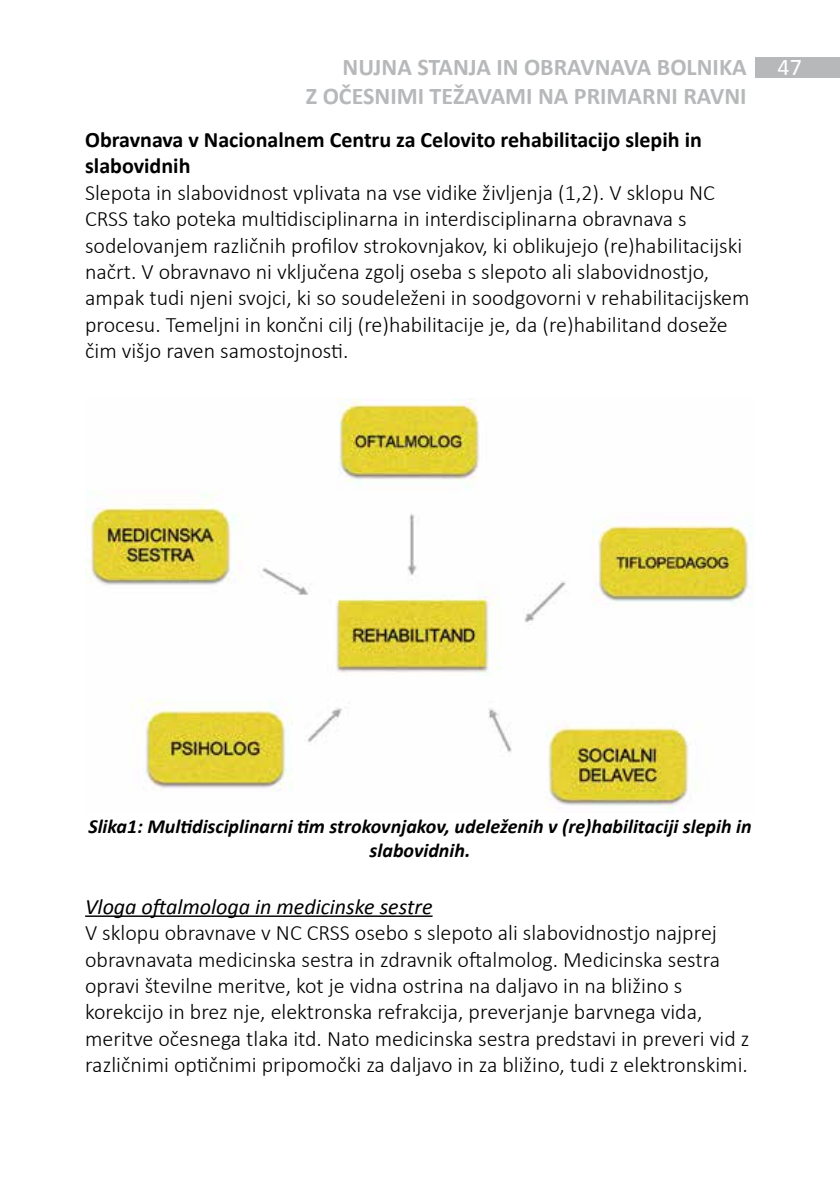
<style>
.page{position:relative;width:840px;height:1191px;background:#fff}
.page>*{position:absolute;margin:0;border:0;box-sizing:border-box;transform-origin:0 0}
.t1{font:700 24px/28.8px "Calibri";color:#b6b8ba;text-align:right}
.t2{font:24px "Calibri";color:#fff}
.t3{font:300 22px/26.4px "Calibri";color:#000}
.t4{font:700 22px/26.4px "Calibri";color:#000}
.t5{font:italic 22px "Calibri";color:#000}
.t6{font:italic 700 20px/24px "Calibri";color:#000;text-align:center}
</style>
<div class="page">
<div style="left:754px;top:57px;width:85px;height:21px;background:#b6b8ba"></div>
<img style="left:85px;top:399px;width:668px;height:412px">
<hr style="left:85px;top:915px;width:347px;height:2px;background:#000">
<p class="t1" style="left:305px;top:52px;width:442px">NUJNA STANJA IN OBRAVNAVA BOLNIKA<br>Z OČESNIMI TEŽAVAMI NA PRIMARNI RAVNI</p>
<p class="t2" style="left:777px;top:52px;width:26px">47</p>
<p class="t4" style="left:85px;top:126px;width:618px">Obravnava v Nacionalnem Centru za Celovito rehabilitacijo slepih in slabovidnih</p>
<p class="t3" style="left:85px;top:179px;width:665px">Slepota in slabovidnost vplivata na vse vidike življenja (1,2). V sklopu NC CRSS tako poteka multidisciplinarna in interdisciplinarna obravnava s sodelovanjem različnih profilov strokovnjakov, ki oblikujejo (re)habilitacijski načrt. V obravnavo ni vključena zgolj oseba s slepoto ali slabovidnostjo, ampak tudi njeni svojci, ki so soudeleženi in soodgovorni v rehabilitacijskem procesu. Temeljni in končni cilj (re)habilitacije je, da (re)habilitand doseže čim višjo raven samostojnosti.</p>
<p class="t6" style="left:88px;top:814px;width:664px">Slika1: Multidisciplinarni tim strokovnjakov, udeleženih v (re)habilitaciji slepih in slabovidnih.</p>
<p class="t5" style="left:85px;top:891px;width:349px">Vloga oftalmologa in medicinske sestre</p>
<p class="t3" style="left:85px;top:919px;width:665px">V sklopu obravnave v NC CRSS osebo s slepoto ali slabovidnostjo najprej obravnavata medicinska sestra in zdravnik oftalmolog. Medicinska sestra opravi številne meritve, kot je vidna ostrina na daljavo in na bližino s korekcijo in brez nje, elektronska refrakcija, preverjanje barvnega vida, meritve očesnega tlaka itd. Nato medicinska sestra predstavi in preveri vid z različnimi optičnimi pripomočki za daljavo in za bližino, tudi z elektronskimi.</p>
</div>
